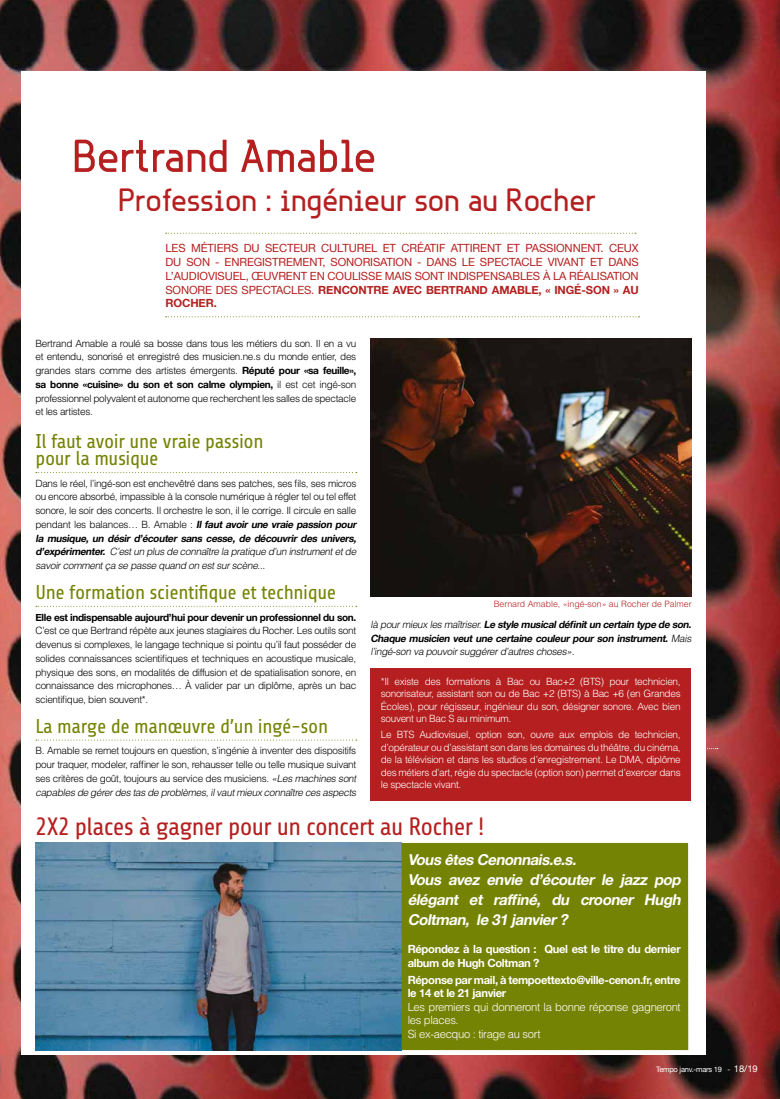
<style>
.page{position:relative;width:780px;height:1099px;background:#fff}
.page>*{position:absolute;margin:0;border:0;box-sizing:border-box;transform-origin:0 0}
.t1{font:500 50px "Rotor";letter-spacing:-.02em;color:#b51f1f}
.t2{font:500 35px "Rotor";letter-spacing:-.02em;color:#b51f1f}
.t3{font:25px "Share";letter-spacing:-.03em;color:#b51f1f}
.t4{font:20px/17.5px "Share";letter-spacing:-.02em;color:#758304}
.t5{font:italic 700 15px/20px "Helvetica Neue";color:#fff}
.t6{font:11.25px/13.8px "Helvetica Neue";letter-spacing:-.01em;color:#b51f1f;text-align:justify}
.t7{font:700 11.25px/13.5px "Helvetica Neue";letter-spacing:-.03em;color:#fff}
.t8{font:300 11.25px/13.5px "Helvetica";letter-spacing:-.03em;color:#fff}
.t9{font:300 10px/13.8px "Helvetica";letter-spacing:-.03em;color:#000;text-align:justify}
.t10{font:300 10px/12.5px "Helvetica";letter-spacing:-.03em;color:#fff;text-align:justify}
.t11{font:italic 700 10px/13.8px "Helvetica Neue";color:#000}
.t12{font:italic 300 10px/13.8px "Helvetica";color:#000}
.t13{font:700 10px "Helvetica Neue";letter-spacing:-.03em;color:#000}
.t14{font:300 8.75px "Helvetica";color:#b51f1f}
.t15{font:7.5px "Helvetica Neue";letter-spacing:-.03em;color:#fff}
.s1{font-weight:700}
.s2{font-family:"Helvetica Neue";font-weight:700}
.s3{font-family:"Helvetica";font-weight:300}
.s4{font-family:"Helvetica";font-weight:300;font-style:normal}
.s5{font-style:italic}
.s6{font-size:9.38px}
</style>
<div class="page">
<img style="left:0;top:0;width:780px;height:1098px">
<div style="left:21px;top:71px;width:684px;height:983px;background:#fff"></div>
<svg style="left:166px;top:316px;width:473px;height:1px"></svg>
<svg style="left:166px;top:233px;width:470px;height:1px"></svg>
<svg style="left:705px;top:748px;width:12px;height:1px"></svg>
<svg style="left:36px;top:472px;width:321px;height:1px"></svg>
<svg style="left:36px;top:606px;width:321px;height:1px"></svg>
<svg style="left:36px;top:739px;width:321px;height:1px"></svg>
<img style="left:370px;top:339px;width:321px;height:258px">
<img style="left:35px;top:843px;width:366px;height:207px">
<div style="left:401px;top:843px;width:287px;height:207px;background:#758304"></div>
<div style="left:370px;top:668px;width:321px;height:132px;background:#b51f1f"></div>
<h1 class="t1" style="left:73px;top:128px;width:305px">Bertrand Amable</h1>
<h2 class="t2" style="left:118px;top:180px;width:479px">Profession : ingénieur son au Rocher</h2>
<p class="t6" style="left:165px;top:241px;width:475px">LES MÉTIERS DU SECTEUR CULTUREL ET CRÉATIF ATTIRENT ET PASSIONNENT. CEUX DU SON - ENREGISTREMENT, SONORISATION - DANS LE SPECTACLE VIVANT ET DANS L’AUDIOVISUEL, ŒUVRENT EN COULISSE MAIS SONT INDISPENSABLES À LA RÉALISATION SONORE DES SPECTACLES. <span class="s1">RENCONTRE AVEC BERTRAND AMABLE, « INGÉ-SON » AU ROCHER.</span></p>
<p class="t9" style="left:35px;top:336px;width:322px">Bertrand Amable a roulé sa bosse dans tous les métiers du son. Il en a vu et entendu, sonorisé et enregistré des musicien.ne.s du monde entier, des grandes stars comme des artistes émergents. <span class="s2">Réputé pour «sa feuille»,</span></p>
<p class="t13" style="left:35px;top:378px;width:322px">sa bonne «cuisine» du son et son calme olympien, <span class="s3">il est cet ingé-son</span></p>
<p class="t9" style="left:35px;top:391px;width:322px">professionnel polyvalent et autonome que recherchent les salles de spectacle et les artistes.</p>
<h3 class="t4" style="left:35px;top:433px;width:229px">Il faut avoir une vraie passion pour la musique</h3>
<p class="t9" style="left:35px;top:476px;width:322px">Dans le réel, l’ingé-son est enchevêtré dans ses patches, ses fils, ses micros ou encore absorbé, impassible à la console numérique à régler tel ou tel effet sonore, le soir des concerts. Il orchestre le son, il le corrige. Il circule en salle</p>
<p class="t11" style="left:35px;top:517px;width:324px"><span class="s4">pendant les balances… B. Amable :</span> Il faut avoir une vraie passion pour la musique, un désir d’écouter sans cesse, de découvrir des univers,</p>
<p class="t12" style="left:35px;top:544px;width:324px"><span class="s2">d’expérimenter.</span> C’estun plus de connaître la pratique d’un instrumentetde savoircommentça se passe quand on estsurscène...</p>
<h3 class="t4" style="left:35px;top:584px;width:302px">Une formation scientifique et technique</h3>
<p class="t13" style="left:35px;top:610px;width:322px">Elle est indispensable aujourd’hui pour devenir un professionnel du son.</p>
<p class="t9" style="left:35px;top:623px;width:322px">C’est ce que Bertrand répète aux jeunes stagiaires du Rocher. Les outils sont devenus si complexes, le langage technique si pointu qu’il faut posséder de solides connaissances scientifiques et techniques en acoustique musicale, physique des sons, en modalités de diffusion et de spatialisation sonore, en connaissance des microphones… À valider par un diplôme, après un bac scientifique, bien souvent*.</p>
<h3 class="t4" style="left:35px;top:718px;width:294px">La marge de manœuvre d’un ingé-son</h3>
<p class="t9" style="left:35px;top:743px;width:324px;text-align:left">B. Amable se remet toujours en question, s’ingénie à inventer des dispositifs pour traquer, modeler, raffiner le son, rehausser telle ou telle musique suivant ses critères de goût, toujours au service des musiciens. <span class="s5">«Les machines sont capables de gérerdes tas de problèmes,ilvautmieux connaître ces aspects</span></p>
<p class="t14" style="left:493px;top:598px;width:199px">Bernard Amable, «ingé-son» au Rocher de Palmer</p>
<p class="t11" style="left:370px;top:617px;width:324px"><span class="s3">là pourmieux les maîtriser.</span>Le style musicaldéfinitun certain type de son.<br>Chaque musicien veut une certaine couleur pour son instrument. <span class="s3">Mais</span></p>
<p class="t12" style="left:370px;top:644px;width:208px">l’ingé-son va pouvoirsuggérerd’autres choses».</p>
<p class="t10" style="left:381px;top:674px;width:301px">*Il existe des formations à Bac ou Bac+2 (BTS) pour technicien, sonorisateur, assistant son ou de Bac +2 (BTS) à Bac +6 (en Grandes Écoles), pour régisseur, ingénieur du son, désigner sonore. Avec bien souvent un Bac S au minimum.</p>
<p class="t10" style="left:381px;top:728px;width:301px">Le BTS Audiovisuel, option son, ouvre aux emplois de technicien, d’opérateur ou d’assistant son dans les domaines du théâtre, du cinéma, de la télévision et dans les studios d’enregistrement. Le DMA, diplôme des métiers d’art, régie du spectacle (option son) permet d’exercer dans le spectacle vivant.</p>
<h3 class="t3" style="left:35px;top:812px;width:450px">2X2 places à gagner pour un concert au Rocher !</h3>
<h3 class="t5" style="left:407px;top:848px;width:277px">Vous êtes Cenonnais.e.s.<br>Vous avez envie d’écouter le jazz pop élégant et raffiné, du crooner Hugh<br>Coltman, le 31 janvier?</h3>
<p class="t7" style="left:407px;top:942px;width:274px">Répondez à la question : Quel est le titre du dernier album de Hugh Coltman ?</p>
<p class="t7" style="left:407px;top:972px;width:274px">Réponse par mail, à tempoettexto@ville-cenon.fr, entre le 14 et le 21 janvier</p>
<p class="t8" style="left:407px;top:999px;width:274px">Les premiers qui donneront la bonne réponse gagneront les places.<br>Si ex-aecquo : tirage au sort</p>
<p class="t15" style="left:656px;top:1065px;width:103px">Tempo janv.-mars 19 - <span class="s6">18/19</span></p>
</div>
